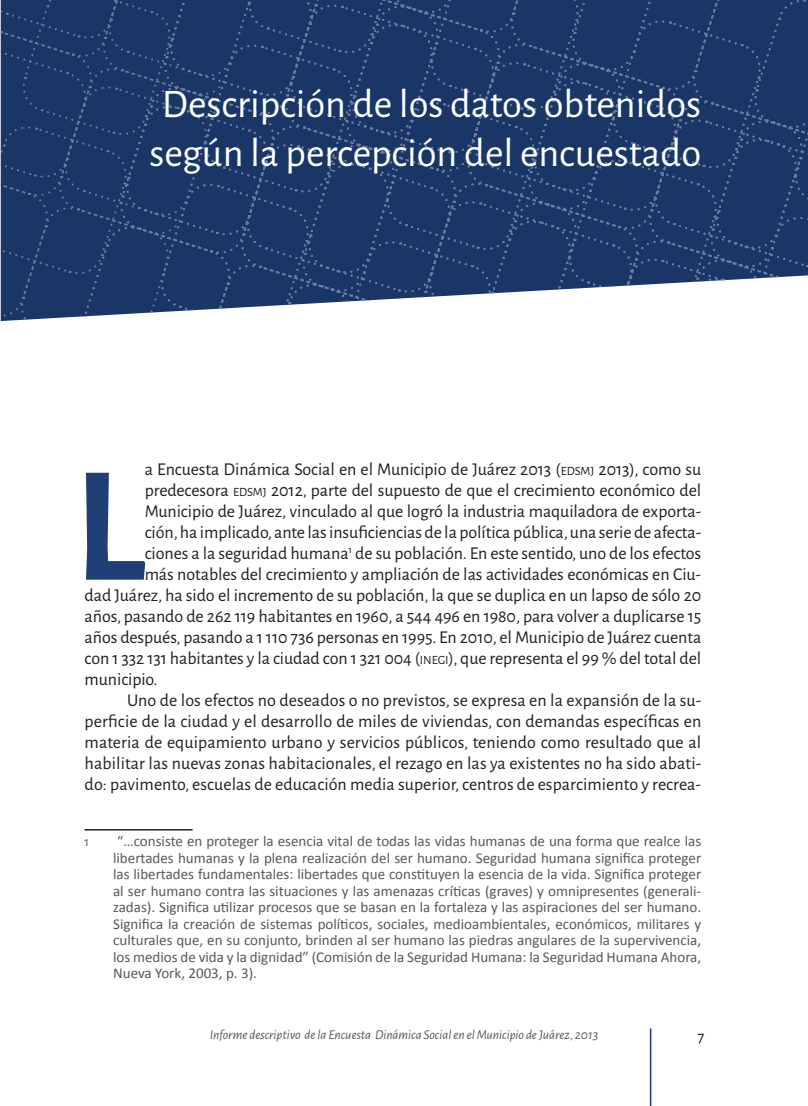
<style>
.page{position:relative;width:808px;height:1106px;background:#fff}
.page>*{position:absolute;margin:0;border:0;box-sizing:border-box;transform-origin:0 0}
.t1{font:700 165.9px "Alegreya Sans";color:#1e4077}
.t2{font:40.5px/48px "Alegreya Sans";color:#fff;text-align:center}
.t3{font:18px "Alegreya Sans";letter-spacing:-.005em;color:#231f20}
.t4{font:16.5px "Alegreya Sans";color:#231f20}
.t5{font:15px/16.5px "Calibri";color:#57585a;text-align:justify}
.t6{font:italic 13.5px "Alegreya Sans";color:#57585a}
.t7{font:13.5px "Alegreya Sans";color:#57585a}
.s1{font-size:12.6px}
</style>
<div class="page">
<hr style="left:650px;top:1028px;width:1px;height:78px;background:#193667">
<svg style="left:1px;top:0;width:807px;height:321px;background:#2c4674"></svg>
<hr style="left:85px;top:829px;width:108px;height:1px;background:#231f20">
<h2 class="t2" style="left:149px;top:79px;width:553px">Descripción de los datos obtenidos según la percepción del encuestado</h2>
<p class="t3" style="left:145px;top:456px;width:558px">a Encuesta Dinámica Social en el Municipio de Juárez 2013 (<span class="s1">EDSMJ</span> 2013), como su</p>
<p class="t3" style="left:145px;top:477px;width:558px">predecesora <span class="s1">EDSMJ</span> 2012, parte del supuesto de que el crecimiento económico del</p>
<p class="t3" style="left:145px;top:498px;width:558px">Municipio de Juárez, vinculado al que logró la industria maquiladora de exporta-</p>
<p class="t3" style="left:145px;top:519px;width:558px">ción, ha implicado, ante las insuficiencias de la política pública, una serie de afecta-</p>
<p class="t3" style="left:145px;top:540px;width:558px">ciones a la seguridad humana<sup>1</sup> de su población. En este sentido, uno de los efectos</p>
<p class="t3" style="left:145px;top:561px;width:558px">más notables del crecimiento y ampliación de las actividades económicas en Ciu-</p>
<p class="t3" style="left:85px;top:582px;width:618px">dad Juárez, ha sido el incremento de su población, la que se duplica en un lapso de sólo 20</p>
<p class="t3" style="left:85px;top:603px;width:618px">años, pasando de 262 119 habitantes en 1960, a 544 496 en 1980, para volver a duplicarse 15</p>
<p class="t3" style="left:85px;top:624px;width:618px">años después, pasando a 1 110 736 personas en 1995. En 2010, el Municipio de Juárez cuenta</p>
<p class="t3" style="left:85px;top:646px;width:618px">con 1 332 131 habitantes y la ciudad con 1 321 004 (<span class="s1">INEGI</span>), que representa el 99 % del total del</p>
<p class="t3" style="left:85px;top:666px;width:74px">municipio.</p>
<p class="t3" style="left:127px;top:687px;width:576px">Uno de los efectos no deseados o no previstos, se expresa en la expansión de la su-</p>
<p class="t3" style="left:85px;top:708px;width:618px">perficie de la ciudad y el desarrollo de miles de viviendas, con demandas específicas en</p>
<p class="t3" style="left:85px;top:729px;width:618px">materia de equipamiento urbano y servicios públicos, teniendo como resultado que al</p>
<p class="t3" style="left:85px;top:751px;width:618px">habilitar las nuevas zonas habitacionales, el rezago en las ya existentes no ha sido abati-</p>
<p class="t3" style="left:85px;top:772px;width:618px">do: pavimento, escuelas de educación media superior, centros de esparcimiento y recrea-</p>
<h1 class="t1" style="left:74px;top:405px;width:73px">L</h1>
<p class="t7" style="left:85px;top:832px;width:6px">1</p>
<p class="t5" style="left:113px;top:833px;width:590px">“…consiste en proteger la esencia vital de todas las vidas humanas de una forma que realce las libertades humanas y la plena realización del ser humano. Seguridad humana significa proteger las libertades fundamentales: libertades que constituyen la esencia de la vida. Significa proteger al ser humano contra las situaciones y las amenazas críticas (graves) y omnipresentes (generali&shy;zadas). Significa utilizar procesos que se basan en la fortaleza y las aspiraciones del ser humano.<br>Significa la creación de sistemas políticos, sociales, medioambientales, económicos, militares y culturales que, en su conjunto, brinden al ser humano las piedras angulares de la supervivencia, los medios de vida y la dignidad” (Comisión de la Seguridad Humana: la Seguridad Humana Ahora, Nueva York, 2003, p. 3).</p>
<p class="t6" style="left:210px;top:1025px;width:390px">Informe descriptivo de la Encuesta Dinámica Social en el Municipio de Juárez, 2013</p>
<p class="t4" style="left:697px;top:1025px;width:8px">7</p>
</div>
